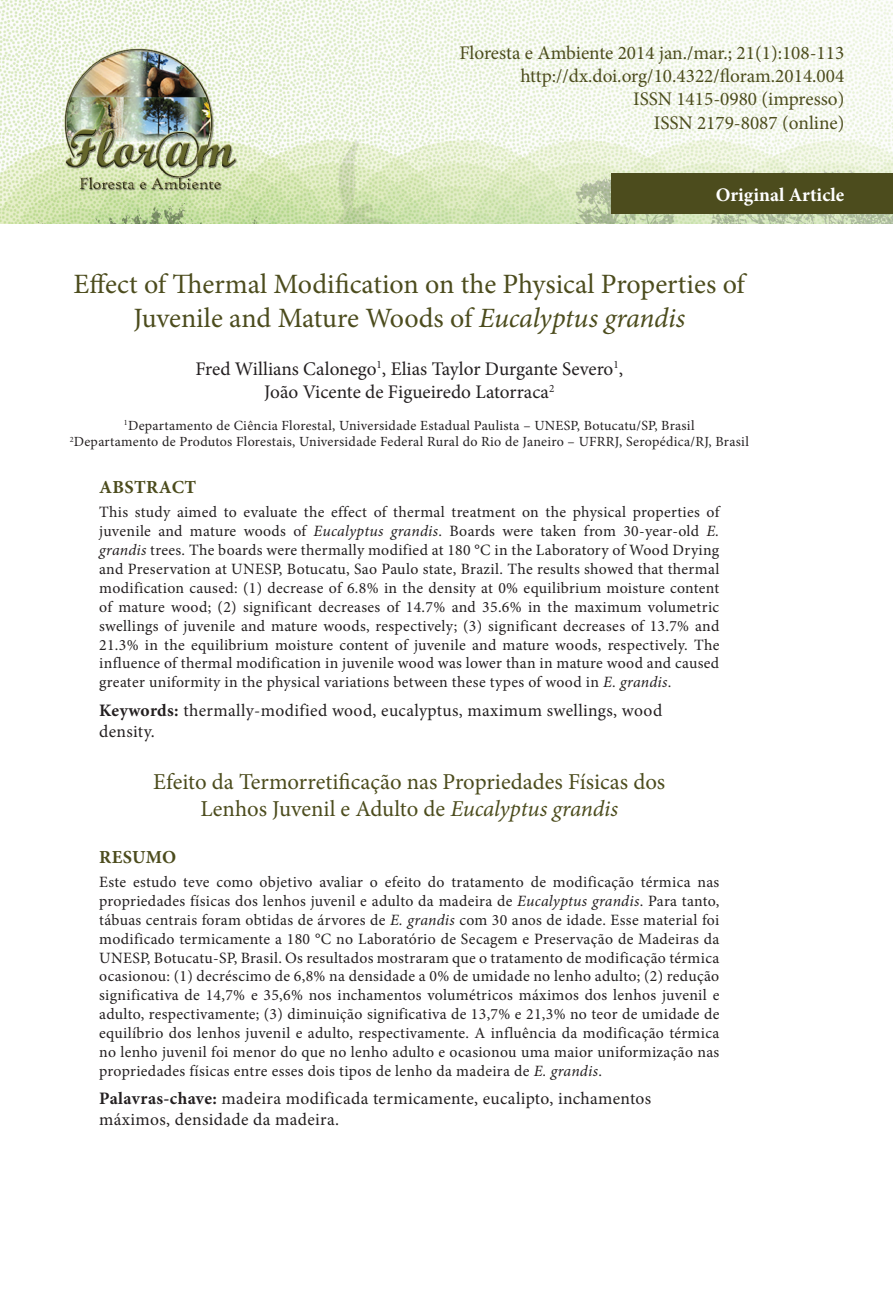
<style>
.page{position:relative;width:893px;height:1315px;background:#fff}
.page>*{position:absolute;margin:0;border:0;box-sizing:border-box;transform-origin:0 0}
.Titulo___1o_idioma{font:28px/33.6px "Minion Pro";color:#4c4c1d;text-align:center}
.Titulo___2o_idioma{font:22.75px/27.3px "Minion Pro";color:#4c4c1d;text-align:center}
.cabeçalho_02{font:19.25px/23.1px "Minion Pro";color:#4c4c1d;text-align:right}
.Autores{font:19.25px/23.1px "Minion Pro";color:#231f20;text-align:center}
.t1{font:700 19.25px "Minion Pro";color:#fff}
.Título___resumo{font:700 18.38px "Minion Pro";letter-spacing:.02em;color:#4c4c1d}
.Título___abstract{font:700 18.38px "Minion Pro";letter-spacing:.015em;color:#4c4c1d}
.Keywords{font:17.5px/21px "Minion Pro";letter-spacing:.02em;color:#231f20}
.Palavras-chave{font:17.5px/21px "Minion Pro";letter-spacing:.02em;color:#231f20}
.Texto___abstract{font:15.75px/18.9px "Minion Pro";letter-spacing:.02em;color:#231f20;text-align:justify}
.Texto___resumo{font:15.75px/18.9px "Minion Pro";letter-spacing:.02em;color:#231f20;text-align:justify}
.Endereço{font:14px/16.8px "Minion Pro";letter-spacing:.02em;color:#231f20;text-align:center}
.s1{font-style:italic}
.s2{font-weight:700}
</style>
<div class="page">
<img style="left:0;top:0;width:893px;height:223px">
<div style="left:611px;top:174px;width:282px;height:40px;background:#4c4c1d"></div>
<p class="cabeçalho_02" style="left:459px;top:42px;width:386px">Floresta e Ambiente 2014 jan./mar.; 21(1):108-113</p>
<p class="cabeçalho_02" style="left:520px;top:65px;width:325px">http://dx.doi.org/10.4322/floram.2014.004<br>ISSN 1415-0980 (impresso)<br>ISSN 2179-8087 (online)</p>
<p class="t1" style="left:716px;top:181px;width:130px">Original Article</p>
<p class="Titulo___1o_idioma" style="left:74px;top:268px;width:673px">Effect of Thermal Modification on the Physical Properties of<br>Juvenile and Mature Woods of <span class="s1">Eucalyptus grandis</span></p>
<p class="Autores" style="left:195px;top:357px;width:429px">Fred Willians Calonego<sup>1</sup>, Elias Taylor Durgante Severo<sup>1</sup>,<br>João Vicente de Figueiredo Latorraca<sup>2</sup></p>
<p class="Endereço" style="left:70px;top:417px;width:681px"><sup>1</sup>Departamento de Ciência Florestal, Universidade Estadual Paulista – UNESP, Botucatu/SP, Brasil<br><sup>2</sup>Departamento de Produtos Florestais, Universidade Federal Rural do Rio de Janeiro – UFRRJ, Seropédica/RJ, Brasil</p>
<p class="Título___resumo" style="left:99px;top:474px;width:99px">ABSTRACT</p>
<p class="Texto___resumo" style="left:99px;top:503px;width:622px">This study aimed to evaluate the effect of thermal treatment on the physical properties of juvenile and mature woods of <span class="s1">Eucalyptus grandis</span>. Boards were taken from 30-year-old <span class="s1">E. grandis</span> trees. The boards were thermally modified at 180 °C in the Laboratory of Wood Drying and Preservation at UNESP, Botucatu, Sao Paulo state, Brazil. The results showed that thermal modification caused: (1) decrease of 6.8% in the density at 0% equilibrium moisture content of mature wood; (2) significant decreases of 14.7% and 35.6% in the maximum volumetric swellings of juvenile and mature woods, respectively; (3) significant decreases of 13.7% and 21.3% in the equilibrium moisture content of juvenile and mature woods, respectively. The influence of thermal modification in juvenile wood was lower than in mature wood and caused greater uniformity in the physical variations between these types of wood in <span class="s1">E. grandis</span>.</p>
<p class="Palavras-chave" style="left:99px;top:700px;width:564px"><span class="s2">Keywords:</span> thermally-modified wood, eucalyptus, maximum swellings, wood density.</p>
<p class="Titulo___2o_idioma" style="left:153px;top:768px;width:513px">Efeito da Termorretificação nas Propriedades Físicas dos<br>Lenhos Juvenil e Adulto de <span class="s1">Eucalyptus grandis</span></p>
<p class="Título___abstract" style="left:99px;top:844px;width:79px">RESUMO</p>
<p class="Texto___abstract" style="left:99px;top:872px;width:622px">Este estudo teve como objetivo avaliar o efeito do tratamento de modificação térmica nas propriedades físicas dos lenhos juvenil e adulto da madeira de <span class="s1">Eucalyptus grandis</span>. Para tanto, tábuas centrais foram obtidas de árvores de <span class="s1">E. grandis</span> com 30 anos de idade. Esse material foi modificado termicamente a 180 °C no Laboratório de Secagem e Preservação de Madeiras da UNESP, Botucatu-SP, Brasil. Os resultados mostraram que o tratamento de modificação térmica ocasionou: (1) decréscimo de 6,8% na densidade a 0% de umidade no lenho adulto; (2) redução significativa de 14,7% e 35,6% nos inchamentos volumétricos máximos dos lenhos juvenil e adulto, respectivamente; (3) diminuição significativa de 13,7% e 21,3% no teor de umidade de equilíbrio dos lenhos juvenil e adulto, respectivamente. A influência da modificação térmica no lenho juvenil foi menor do que no lenho adulto e ocasionou uma maior uniformização nas propriedades físicas entre esses dois tipos de lenho da madeira de <span class="s1">E. grandis</span>.</p>
<p class="Keywords" style="left:99px;top:1088px;width:554px"><span class="s2">Palavras-chave:</span> madeira modificada termicamente, eucalipto, inchamentos máximos, densidade da madeira.</p>
</div>
